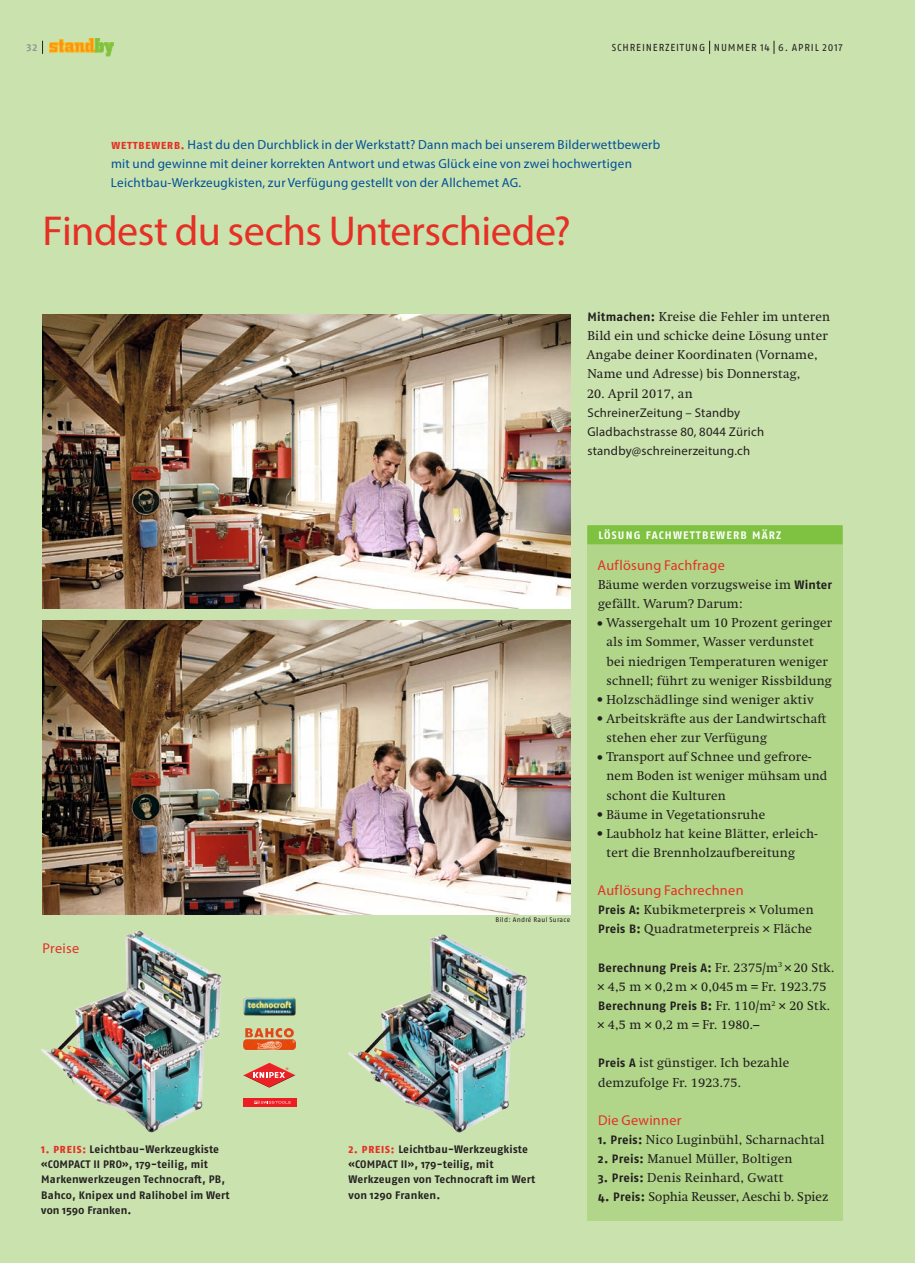
<style>
.page{position:relative;width:915px;height:1263px;background:#fff}
.page>*{position:absolute;margin:0;border:0;box-sizing:border-box;transform-origin:0 0}
.t1{font:42px "Myriad Pro";letter-spacing:-.015em;color:#e53025}
.t2{font:14.25px "Myriad Pro";letter-spacing:.02em;color:#e53025}
.t3{font:13.2px/19.2px "Myriad Pro";letter-spacing:.02em;color:#01509a}
.t4{font:12.75px/19.2px "Swift";letter-spacing:.02em;color:#231f20}
.t5{font:12.75px/19.2px "Myriad Pro";letter-spacing:.02em;color:#231f20}
.t6{font:12.75px "Swift";color:#231f20}
.t7{font:700 12.15px "Fago OT";letter-spacing:.015em;color:#231f20}
.t8{font:700 10.8px/15.3px "Fago OT";letter-spacing:.015em;color:#231f20}
.t9{font:700 10.8px "Fago OT";letter-spacing:.11em;color:#fff}
.t10{font:10.2px "Fago OT";letter-spacing:.085em;color:#231f20}
.t11{font:700 10.2px "Fago OT";color:#939598}
.t12{font:6.75px "Fago OT";letter-spacing:.04em;color:#231f20}
.t13{font:3.6px "Helvetica Neue";color:#eb2225}
.s1{font-family:"Fago OT";font-weight:800;font-size:10.2px;color:#e53025}
.s2{font-family:"Fago OT";font-weight:700;font-size:12.15px}
.s3{font-weight:800;font-size:10.2px;color:#e53025}
.s4{font-family:"Swift";font-weight:400;font-size:12.75px}
</style>
<div class="page">
<div style="left:0;top:0;width:914px;height:1263px;background:#cae2ae"></div>
<svg style="left:42px;top:41px;width:1px;height:13px"></svg>
<svg style="left:709px;top:41px;width:1px;height:13px"></svg>
<svg style="left:773px;top:41px;width:1px;height:13px"></svg>
<svg style="left:49px;top:38px;width:64px;height:18px"></svg>
<div style="left:587px;top:526px;width:255px;height:694px;background:#b1d689"></div>
<div style="left:587px;top:525px;width:255px;height:19px;background:#7fc241"></div>
<img style="left:43px;top:315px;width:527px;height:293px">
<img style="left:43px;top:621px;width:527px;height:293px">
<img style="left:348px;top:934px;width:179px;height:199px">
<img style="left:42px;top:931px;width:180px;height:202px">
<svg style="left:243px;top:1062px;width:52px;height:26px"></svg>
<div style="left:243px;top:1098px;width:53px;height:9px;background:#ee1d23"></div>
<svg style="left:254px;top:1101px;width:36px;height:3px"></svg>
<img style="left:243px;top:1028px;width:53px;height:22px">
<img style="left:243px;top:998px;width:53px;height:17px">
<p class="t11" style="left:27px;top:41px;width:12px">32</p>
<p class="t10" style="left:611px;top:41px;width:232px">SCHREINERZEITUNG NUMMER 14 6. APRIL 2017</p>
<p class="t3" style="left:111px;top:135px;width:550px"><span class="s1">WETTBEWERB.</span> Hast du den Durchblick in der Werkstatt? Dann mach bei unserem Bilderwettbewerb mit und gewinne mit deiner korrekten Antwort und etwas Glück eine von zwei hochwertigen<br>Leichtbau-Werkzeugkisten, zur Verfügung gestellt von der Allchemet AG.</p>
<h1 class="t1" style="left:43px;top:205px;width:530px">Findest du sechs Unterschiede?</h1>
<p class="t4" style="left:586px;top:307px;width:245px"><span class="s2">Mitmachen:</span> Kreise die Fehler im unteren Bild ein und schicke deine Lösung unter Angabe deiner Koordinaten (Vorname, Name und Adresse) bis Donnerstag,</p>
<p class="t4" style="left:587px;top:384px;width:107px">20. April 2017, an</p>
<p class="t5" style="left:587px;top:403px;width:178px">SchreinerZeitung – Standby<br>Gladbachstrasse 80, 8044 Zürich standby@schreinerzeitung.ch</p>
<p class="t2" style="left:43px;top:939px;width:38px">Preise</p>
<p class="t13" style="left:286px;top:1066px;width:4px">®</p>
<p class="t12" style="left:495px;top:916px;width:76px">Bild: André Raul Surace</p>
<p class="t8" style="left:41px;top:1141px;width:190px"><span class="s3">1. PREIS:</span> Leichtbau-Werkzeugkiste «COMPACT II PRO», 179-teilig, mit<br>Markenwerkzeugen Technocraft, PB,<br>Bahco, Knipex und Ralihobel im Wert von 1590 Franken.</p>
<p class="t8" style="left:348px;top:1141px;width:188px"><span class="s3">2. PREIS:</span> Leichtbau-Werkzeugkiste «COMPACT II», 179-teilig, mit<br>Werkzeugen von Technocraft im Wert von 1290 Franken.</p>
<p class="t9" style="left:598px;top:528px;width:184px">LÖSUNG FACHWETTBEWERB MÄRZ</p>
<p class="t2" style="left:597px;top:556px;width:129px">Auflösung Fachfrage</p>
<p class="t4" style="left:597px;top:575px;width:235px">Bäume werden vorzugsweise im <span class="s2">Winter </span>gefällt. Warum? Darum:</p>
<p class="t4" style="left:606px;top:613px;width:227px;text-indent:-10px">• Wassergehalt um 10 Prozent geringer als im Sommer, Wasser verdunstet bei niedrigen Temperaturen weniger schnell; führt zu weniger Rissbildung</p>
<p class="t4" style="left:596px;top:690px;width:218px">• Holzschädlinge sind weniger aktiv</p>
<p class="t4" style="left:606px;top:709px;width:222px;text-indent:-10px">• Arbeitskräfte aus der Landwirtschaft stehen eher zur Verfügung</p>
<p class="t4" style="left:606px;top:747px;width:222px;text-indent:-10px">• Transport auf Schnee und gefrore&shy;nem Boden ist weniger mühsam und schont die Kulturen</p>
<p class="t4" style="left:596px;top:805px;width:170px">• Bäume in Vegetationsruhe</p>
<p class="t4" style="left:606px;top:824px;width:212px;text-indent:-10px">• Laubholz hat keine Blätter, erleich&shy;tert die Brennholzaufbereitung</p>
<p class="t2" style="left:597px;top:881px;width:147px">Auflösung Fachrechnen</p>
<p class="t4" style="left:598px;top:900px;width:217px"><span class="s2">Preis A:</span> Kubikmeterpreis × Volumen<br><span class="s2">Preis B:</span> Quadratmeterpreis × Fläche</p>
<p class="t7" style="left:598px;top:960px;width:237px">Berechnung Preis A: <span class="s4">Fr. 2375/m</span><sup>3</sup> <span class="s4">× 20 Stk.</span></p>
<p class="t4" style="left:597px;top:977px;width:230px">× 4,5 m × 0,2 m × 0,045 m = Fr. 1923.75</p>
<p class="t7" style="left:598px;top:998px;width:233px">Berechnung Preis B: <span class="s4">Fr. 110/m</span><sup>2</sup> <span class="s4">× 20 Stk.</span></p>
<p class="t4" style="left:597px;top:1015px;width:164px">× 4,5 m × 0,2 m = Fr. 1980.–</p>
<p class="t4" style="left:598px;top:1053px;width:192px"><span class="s2">Preis A</span> ist günstiger. Ich bezahle demzufolge Fr. 1923.75.</p>
<p class="t2" style="left:598px;top:1111px;width:85px">Die Gewinner</p>
<p class="t4" style="left:598px;top:1130px;width:228px"><span class="s2">1. Preis:</span> Nico Luginbühl, Scharnachtal</p>
<p class="t4" style="left:597px;top:1149px;width:196px"><span class="s2">2. Preis:</span> Manuel Müller, Boltigen</p>
<p class="t4" style="left:597px;top:1168px;width:187px"><span class="s2">3. Preis:</span> Denis Reinhard, Gwatt</p>
<p class="t6" style="left:598px;top:1189px;width:231px"><span class="s2">4. Preis:</span> Sophia Reusser, Aeschi b. Spiez</p>
</div>
